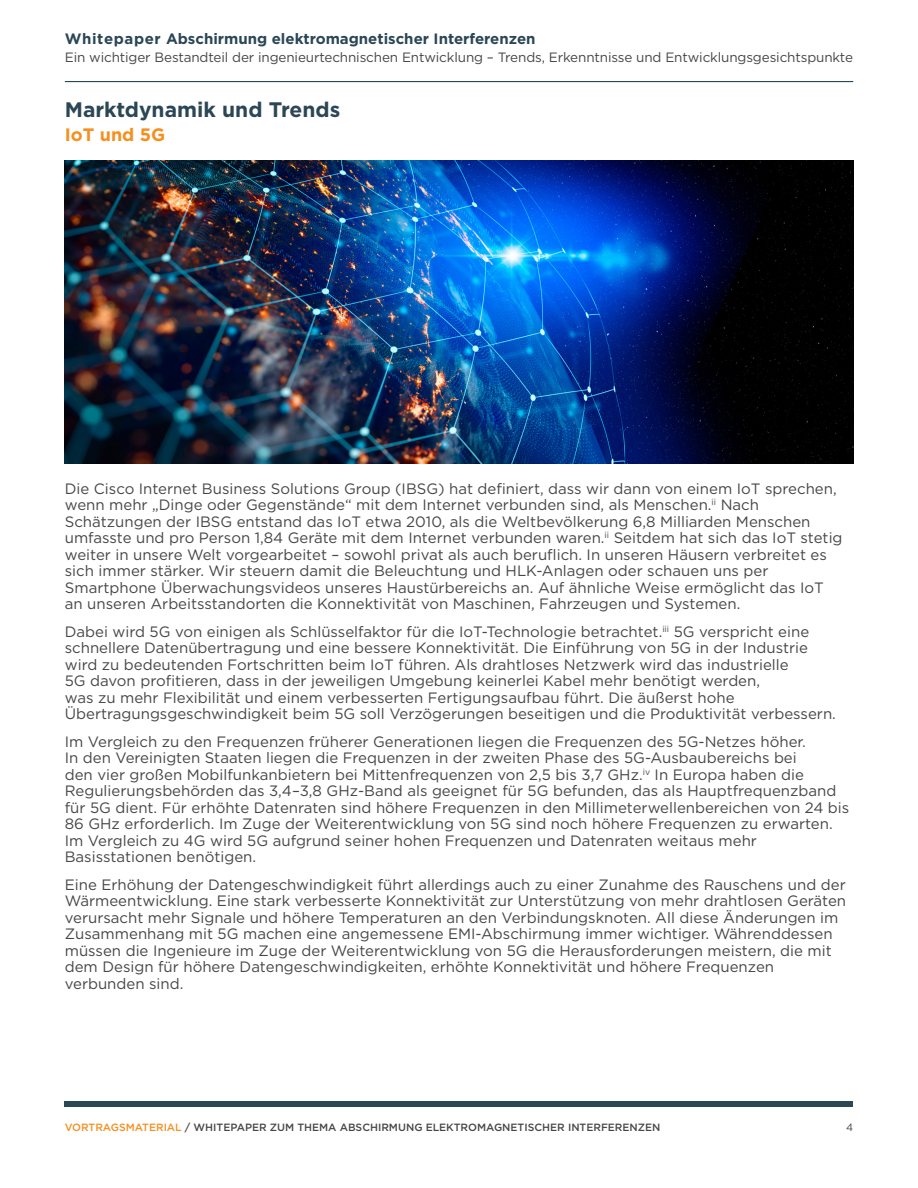
<style>
.page{position:relative;width:918px;height:1188px;background:#fff}
.page>*{position:absolute;margin:0;border:0;box-sizing:border-box;transform-origin:0 0}
.WP_Body_Copy_Subhead{font:700 21px "Gotham";color:#2b4756}
.WP_Body_Copy_Subhead-2{font:700 18px "Gotham";color:#f68f1e}
.WP_Intro_Body{font:15px/16.5px "Gotham";color:#454647}
.t1{font:700 15px "Gotham";color:#2b4756}
.t2{font:13.5px "Gotham";letter-spacing:-.01em;color:#454647}
.t3{font:500 10.5px "Gotham";color:#454647}
.t4{font:10.5px "Gotham";color:#454647}
.s1{color:#f68f1e}
</style>
<div class="page">
<div style="left:65px;top:1101px;width:788px;height:6px;background:#2b4756"></div>
<hr style="left:65px;top:81px;width:788px;height:1px;background:#2b4756">
<img style="left:65px;top:161px;width:788px;height:302px">
<p class="t1" style="left:65px;top:29px;width:472px">Whitepaper Abschirmung elektromagnetischer Interferenzen</p>
<p class="t2" style="left:65px;top:48px;width:790px">Ein wichtiger Bestandteil der ingenieurtechnischen Entwicklung – Trends, Erkenntnisse und Entwicklungsgesichtspunkte</p>
<p class="WP_Body_Copy_Subhead" style="left:65px;top:96px;width:277px">Marktdynamik und Trends</p>
<p class="WP_Body_Copy_Subhead-2" style="left:65px;top:123px;width:102px">IoT und 5G</p>
<p class="WP_Intro_Body" style="left:65px;top:480px;width:779px">Die Cisco Internet Business Solutions Group (IBSG) hat definiert, dass wir dann von einem IoT sprechen, wenn mehr „Dinge oder Gegenstände“ mit dem Internet verbunden sind, als Menschen.<sup>ii</sup> Nach Schätzungen der IBSG entstand das IoT etwa 2010, als die Weltbevölkerung 6,8 Milliarden Menschen umfasste und pro Person 1,84 Geräte mit dem Internet verbunden waren.<sup>ii</sup> Seitdem hat sich das IoT stetig weiter in unsere Welt vorgearbeitet – sowohl privat als auch beruflich. In unseren Häusern verbreitet es sich immer stärker. Wir steuern damit die Beleuchtung und HLK-Anlagen oder schauen uns per Smartphone Überwachungsvideos unseres Haustürbereichs an. Auf ähnliche Weise ermöglicht das IoT an unseren Arbeitsstandorten die Konnektivität von Maschinen, Fahrzeugen und Systemen.</p>
<p class="WP_Intro_Body" style="left:65px;top:623px;width:773px">Dabei wird 5G von einigen als Schlüsselfaktor für die IoT-Technologie betrachtet.<sup>iii</sup> 5G verspricht eine schnellere Datenübertragung und eine bessere Konnektivität. Die Einführung von 5G in der Industrie wird zu bedeutenden Fortschritten beim IoT führen. Als drahtloses Netzwerk wird das industrielle<br>5G davon profitieren, dass in der jeweiligen Umgebung keinerlei Kabel mehr benötigt werden,<br>was zu mehr Flexibilität und einem verbesserten Fertigungsaufbau führt. Die äußerst hohe Übertragungsgeschwindigkeit beim 5G soll Verzögerungen beseitigen und die Produktivität verbessern.</p>
<p class="WP_Intro_Body" style="left:65px;top:733px;width:786px">Im Vergleich zu den Frequenzen früherer Generationen liegen die Frequenzen des 5G-Netzes höher.<br>In den Vereinigten Staaten liegen die Frequenzen in der zweiten Phase des 5G-Ausbaubereichs bei<br>den vier großen Mobilfunkanbietern bei Mittenfrequenzen von 2,5 bis 3,7 GHz.<sup>iv</sup> In Europa haben die Regulierungsbehörden das 3,4–3,8 GHz-Band als geeignet für 5G befunden, das als Hauptfrequenzband für 5G dient. Für erhöhte Datenraten sind höhere Frequenzen in den Millimeterwellenbereichen von 24 bis 86 GHz erforderlich. Im Zuge der Weiterentwicklung von 5G sind noch höhere Frequenzen zu erwarten.<br>Im Vergleich zu 4G wird 5G aufgrund seiner hohen Frequenzen und Datenraten weitaus mehr Basisstationen benötigen.</p>
<p class="WP_Intro_Body" style="left:65px;top:876px;width:783px">Eine Erhöhung der Datengeschwindigkeit führt allerdings auch zu einer Zunahme des Rauschens und der Wärmeentwicklung. Eine stark verbesserte Konnektivität zur Unterstützung von mehr drahtlosen Geräten verursacht mehr Signale und höhere Temperaturen an den Verbindungsknoten. All diese Änderungen im Zusammenhang mit 5G machen eine angemessene EMI-Abschirmung immer wichtiger. Währenddessen müssen die Ingenieure im Zuge der Weiterentwicklung von 5G die Herausforderungen meistern, die mit dem Design für höhere Datengeschwindigkeiten, erhöhte Konnektivität und höhere Frequenzen verbunden sind.</p>
<p class="t3" style="left:65px;top:1120px;width:597px"><span class="s1">VORTRAGSMATERIAL</span> / WHITEPAPER ZUM THEMA ABSCHIRMUNG ELEKTROMAGNETISCHER INTERFERENZEN</p>
<p class="t4" style="left:846px;top:1121px;width:9px">4</p>
</div>
